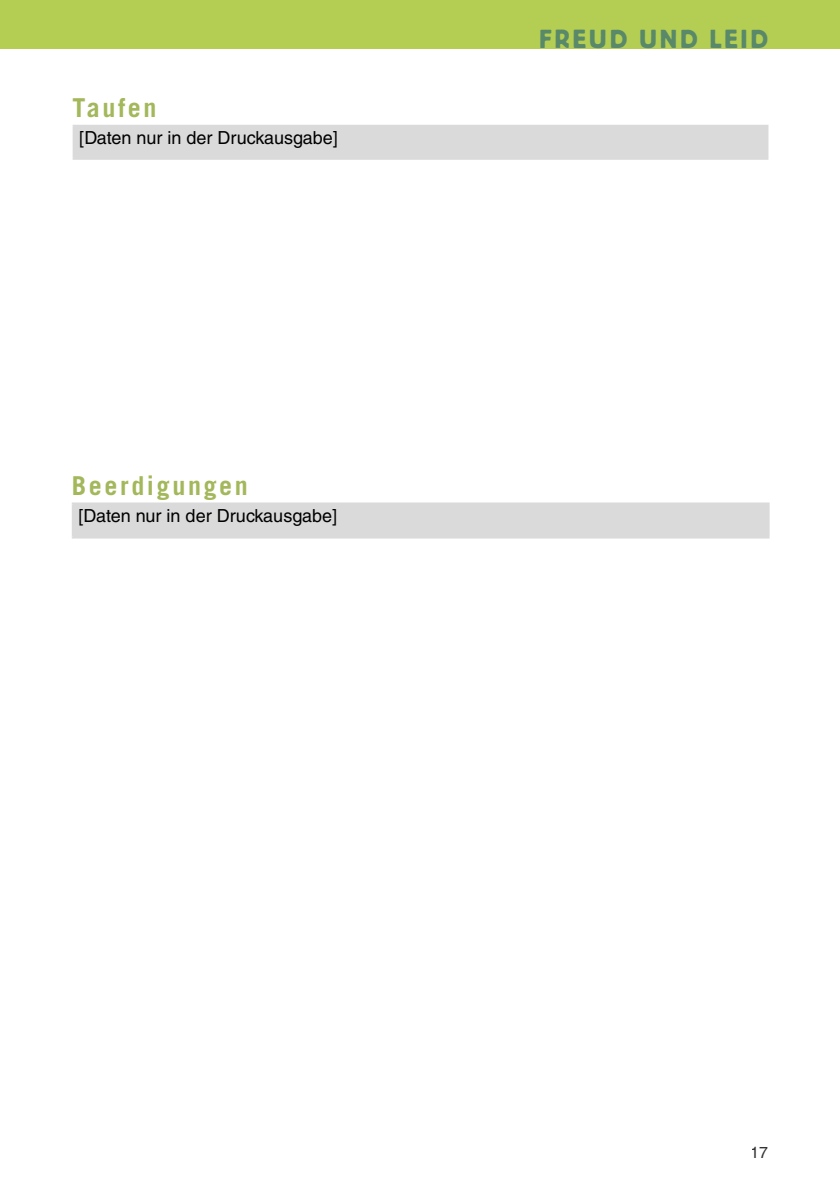
<style>
.page{position:relative;width:840px;height:1191px;background:#fff}
.page>*{position:absolute;margin:0;border:0;box-sizing:border-box;transform-origin:0 0}
.t1{font:700 26px "Trade Gothic LT Pro";letter-spacing:.1em;color:#a3b75b}
.t2{font:26px "Block Pro";letter-spacing:.13em;color:#598969}
.t3{font:18px "Helvetica LT Std";color:#000}
.t4{font:16px "Helvetica LT Std";color:#000}
</style>
<div class="page">
<div style="left:0;top:0;width:839px;height:49px;background:#b4ce53"></div>
<div style="left:74px;top:126px;width:693px;height:33px;background:#dadada"></div>
<hr style="left:73px;top:125px;width:695px;height:2px;background:#dadada">
<hr style="left:73px;top:127px;width:2px;height:31px;background:#dadada">
<hr style="left:766px;top:127px;width:2px;height:31px;background:#dadada">
<hr style="left:73px;top:158px;width:695px;height:2px;background:#dadada">
<div style="left:73px;top:503px;width:695px;height:34px;background:#dadada"></div>
<hr style="left:72px;top:502px;width:697px;height:2px;background:#dadada">
<hr style="left:72px;top:504px;width:2px;height:32px;background:#dadada">
<hr style="left:767px;top:504px;width:2px;height:32px;background:#dadada">
<hr style="left:72px;top:536px;width:697px;height:2px;background:#dadada">
<h1 class="t1" style="left:73px;top:92px;width:85px">Taufen</h1>
<p class="t3" style="left:79px;top:128px;width:260px">[Daten nur in der Druckausgabe]</p>
<h1 class="t1" style="left:72px;top:469px;width:177px">Beerdigungen</h1>
<p class="t3" style="left:78px;top:505px;width:260px">[Daten nur in der Druckausgabe]</p>
<h1 class="t2" style="left:539px;top:22px;width:230px">FREUD UND LEID</h1>
<p class="t4" style="left:750px;top:1143px;width:19px">17</p>
</div>
